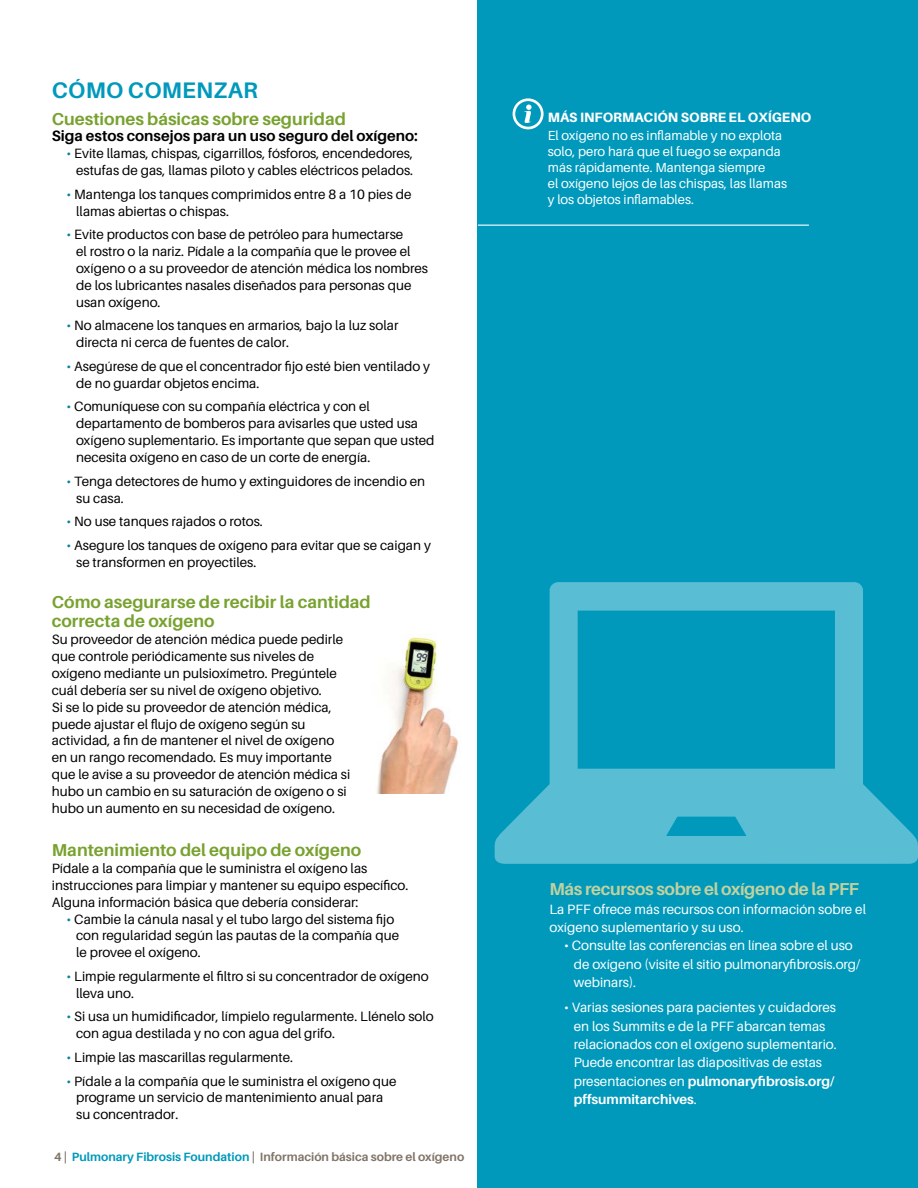
<style>
.page{position:relative;width:918px;height:1188px;background:#fff}
.page>*{position:absolute;margin:0;border:0;box-sizing:border-box;transform-origin:0 0}
.t1{font:700 22.5px "Aileron";letter-spacing:.01em;color:#0099bc}
.t2{font:700 17.25px/19.5px "Aileron";color:#78a22f}
.t3{font:700 17.25px "Aileron";letter-spacing:-.02em;color:#c1d29f}
.t4{font:700 15px "Aileron";color:#000}
.t5{font:13.5px/16.8px "Aileron";color:#000}
.t6{font:13.5px/18.3px "Aileron";color:#fff}
.t7{font:800 13.5px "Aileron";color:#fff}
.t8{font:13.2px/16.2px "Aileron";color:#fff}
.t9{font:700 12px "Aileron";color:#817569}
.s1{color:#0085a1}
.s2{color:#0099bc}
.s3{font-weight:700}
</style>
<div class="page">
<img style="left:376px;top:637px;width:83px;height:157px">
<div style="left:478px;top:0;width:440px;height:1188px;background:#0099bc"></div>
<svg style="left:513px;top:98px;width:31px;height:31px"></svg>
<hr style="left:478px;top:225px;width:331px;height:1px;background:#fff">
<svg style="left:494px;top:582px;width:424px;height:282px"></svg>
<h1 class="t1" style="left:52px;top:78px;width:208px">CÓMO COMENZAR</h1>
<p class="t2" style="left:52px;top:109px;width:296px">Cuestiones básicas sobre seguridad</p>
<p class="t4" style="left:52px;top:128px;width:368px">Siga estos consejos para un uso seguro del oxígeno:</p>
<p class="t5" style="left:66px;top:145px;width:348px;text-align:right"><span class="s1">•</span> Evite llamas, chispas, cigarrillos, fósforos, encendedores, estufas de gas, llamas piloto y cables eléctricos pelados.</p>
<p class="t5" style="left:76px;top:186px;width:337px;text-indent:-10px"><span class="s1">•</span> Mantenga los tanques comprimidos entre 8 a 10 pies de llamas abiertas o chispas.</p>
<p class="t5" style="left:76px;top:226px;width:353px;text-indent:-10px"><span class="s1">•</span> Evite productos con base de petróleo para humectarse<br>el rostro o la nariz. Pídale a la compañía que le provee el oxígeno o a su proveedor de atención médica los nombres de los lubricantes nasales diseñados para personas que usan oxígeno.</p>
<p class="t5" style="left:76px;top:318px;width:324px;text-indent:-10px"><span class="s1">•</span> No almacene los tanques en armarios, bajo la luz solar directa ni cerca de fuentes de calor.</p>
<p class="t5" style="left:76px;top:358px;width:356px;text-indent:-10px"><span class="s1">•</span> Asegúrese de que el concentrador fijo esté bien ventilado y de no guardar objetos encima.</p>
<p class="t5" style="left:76px;top:399px;width:360px;text-indent:-10px"><span class="s1">•</span> Comuníquese con su compañía eléctrica y con el departamento de bomberos para avisarles que usted usa oxígeno suplementario. Es importante que sepan que usted necesita oxígeno en caso de un corte de energía.</p>
<p class="t5" style="left:76px;top:473px;width:351px;text-indent:-10px"><span class="s1">•</span> Tenga detectores de humo y extinguidores de incendio en su casa.</p>
<p class="t5" style="left:66px;top:513px;width:198px"><span class="s1">•</span> No use tanques rajados o rotos.</p>
<p class="t5" style="left:76px;top:537px;width:356px;text-indent:-10px"><span class="s1">•</span> Asegure los tanques de oxígeno para evitar que se caigan y se transformen en proyectiles.</p>
<p class="t2" style="left:52px;top:592px;width:320px">Cómo asegurarse de recibir la cantidad correcta de oxígeno</p>
<p class="t5" style="left:52px;top:631px;width:300px">Su proveedor de atención médica puede pedirle que controle periódicamente sus niveles de oxígeno mediante un pulsioxímetro. Pregúntele cuál debería ser su nivel de oxígeno objetivo.<br>Si se lo pide su proveedor de atención médica, puede ajustar el flujo de oxígeno según su actividad, a fin de mantener el nivel de oxígeno en un rango recomendado. Es muy importante que le avise a su proveedor de atención médica si hubo un cambio en su saturación de oxígeno o si hubo un aumento en su necesidad de oxígeno.</p>
<p class="t2" style="left:52px;top:840px;width:311px">Mantenimiento del equipo de oxígeno</p>
<p class="t5" style="left:52px;top:860px;width:358px">Pídale a la compañía que le suministra el oxígeno las instrucciones para limpiar y mantener su equipo específico.<br>Alguna información básica que debería considerar:</p>
<p class="t5" style="left:76px;top:911px;width:324px;text-indent:-10px"><span class="s1">•</span> Cambie la cánula nasal y el tubo largo del sistema fijo con regularidad según las pautas de la compañía que le provee el oxígeno.</p>
<p class="t5" style="left:76px;top:968px;width:354px;text-indent:-10px"><span class="s1">•</span> Limpie regularmente el filtro si su concentrador de oxígeno lleva uno.</p>
<p class="t5" style="left:76px;top:1008px;width:359px;text-indent:-10px"><span class="s1">•</span> Si usa un humidificador, límpielo regularmente. Llénelo solo con agua destilada y no con agua del grifo.</p>
<p class="t5" style="left:66px;top:1049px;width:228px"><span class="s1">•</span> Limpie las mascarillas regularmente.</p>
<p class="t5" style="left:76px;top:1073px;width:322px;text-indent:-10px"><span class="s1">•</span> Pídale a la compañía que le suministra el oxígeno que programe un servicio de mantenimiento anual para su concentrador.</p>
<p class="t9" style="left:54px;top:1150px;width:412px">4 | <span class="s2">Pulmonary Fibrosis Foundation</span> | Información básica sobre el oxígeno</p>
<p class="t7" style="left:548px;top:109px;width:265px">MÁS INFORMACIÓN SOBRE EL OXÍGENO</p>
<p class="t8" style="left:548px;top:127px;width:241px">El oxígeno no es inflamable y no explota solo, pero hará que el fuego se expanda más rápidamente. Mantenga siempre<br>el oxígeno lejos de las chispas, las llamas y los objetos inflamables.</p>
<p class="t3" style="left:549px;top:880px;width:311px">Más recursos sobre el oxígeno de la PFF</p>
<p class="t6" style="left:549px;top:900px;width:318px">La PFF ofrece más recursos con información sobre el oxígeno suplementario y su uso.</p>
<p class="t6" style="left:574px;top:937px;width:288px;text-indent:-10px">• Consulte las conferencias en línea sobre el uso de oxígeno (visite el sitio pulmonaryfibrosis.org/ webinars).</p>
<p class="t6" style="left:574px;top:999px;width:265px;text-indent:-10px">• Varias sesiones para pacientes y cuidadores en los Summits e de la PFF abarcan temas relacionados con el oxígeno suplementario.<br>Puede encontrar las diapositivas de estas presentaciones en <span class="s3">pulmonaryfibrosis.org/ pffsummitarchives</span>.</p>
</div>
